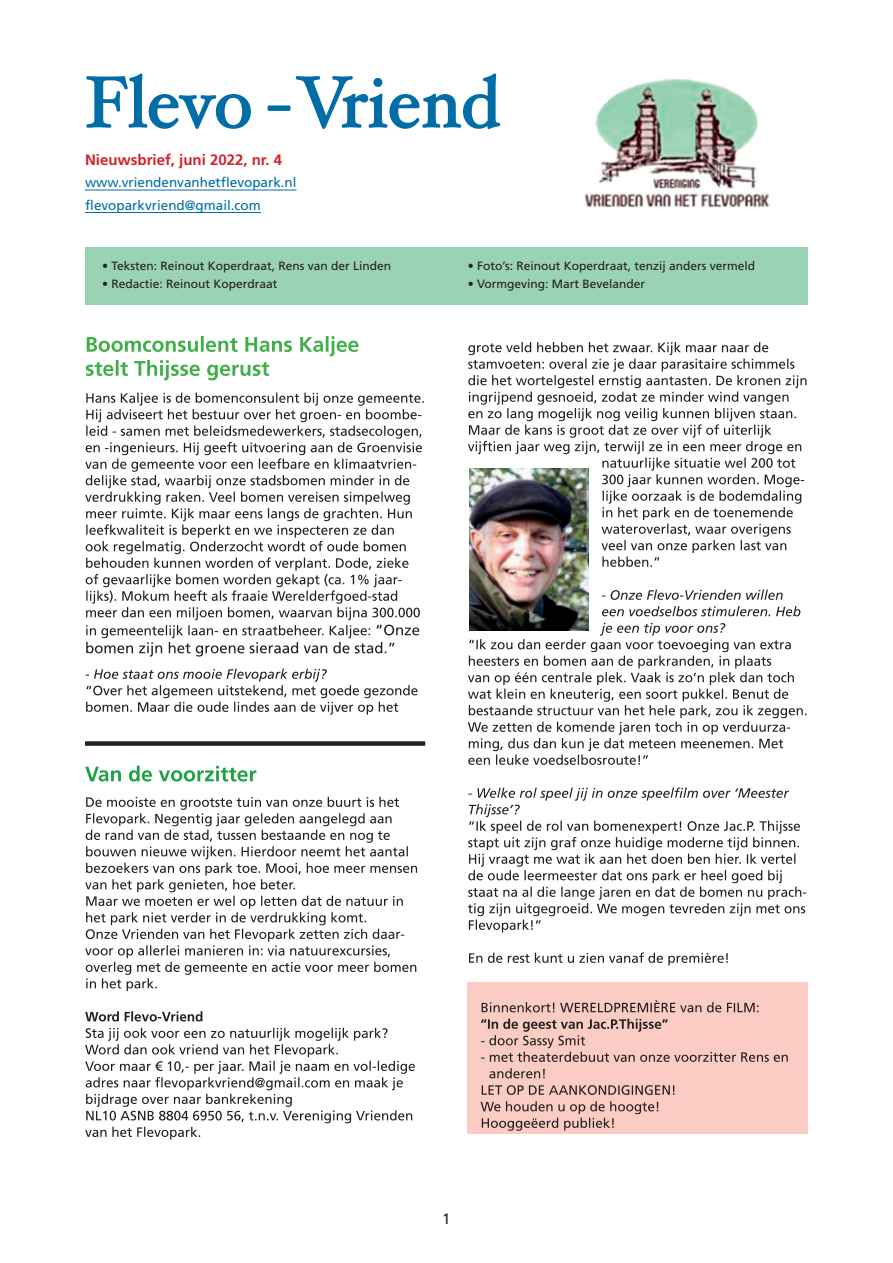
<style>
.page{position:relative;width:893px;height:1263px;background:#fff}
.page>*{position:absolute;margin:0;border:0;box-sizing:border-box;transform-origin:0 0}
.t1{font:700 15px "Frutiger LT";color:#d1232a}
.t2{font:15px "Frutiger LT";color:#231f20}
.t3{font:13.5px/22.5px "Frutiger LT";color:#006da6}
.t4{font:12px "Frutiger LT";color:#231f20}
</style>
<div class="page">
<div style="left:468px;top:982px;width:340px;height:152px;background:#fbccc4"></div>
<img style="left:585px;top:78px;width:185px;height:130px">
<hr style="left:85px;top:190px;width:212px;height:1px;background:#006da6">
<hr style="left:85px;top:212px;width:176px;height:1px;background:#006da6">
<svg style="left:86px;top:73px;width:415px;height:57px"></svg>
<div style="left:85px;top:248px;width:723px;height:57px;background:#9ad3b3"></div>
<svg style="left:86px;top:669px;width:332px;height:46px"></svg>
<svg style="left:85px;top:393px;width:339px;height:263px"></svg>
<svg style="left:86px;top:336px;width:272px;height:44px"></svg>
<svg style="left:480px;top:1101px;width:178px;height:30px"></svg>
<svg style="left:482px;top:1085px;width:192px;height:10px"></svg>
<svg style="left:489px;top:1068px;width:56px;height:10px"></svg>
<svg style="left:481px;top:1019px;width:307px;height:43px"></svg>
<svg style="left:482px;top:1000px;width:276px;height:12px"></svg>
<svg style="left:469px;top:952px;width:259px;height:13px"></svg>
<svg style="left:468px;top:787px;width:338px;height:145px"></svg>
<svg style="left:468px;top:623px;width:338px;height:142px"></svg>
<svg style="left:602px;top:606px;width:198px;height:10px"></svg>
<svg style="left:602px;top:590px;width:181px;height:10px"></svg>
<svg style="left:468px;top:342px;width:338px;height:225px"></svg>
<img style="left:469px;top:468px;width:120px;height:162px">
<svg style="left:85px;top:1028px;width:330px;height:112px"></svg>
<svg style="left:85px;top:1011px;width:117px;height:10px"></svg>
<svg style="left:85px;top:797px;width:332px;height:194px"></svg>
<svg style="left:85px;top:765px;width:171px;height:16px"></svg>
<div style="left:85px;top:741px;width:340px;height:5px;background:#231f20"></div>
<p class="t1" style="left:85px;top:150px;width:199px">Nieuwsbrief, juni 2022, nr. 4</p>
<p class="t3" style="left:85px;top:171px;width:213px">www.vriendenvanhetflevopark.nl flevoparkvriend@gmail.com</p>
<p class="t4" style="left:102px;top:259px;width:291px">• Teksten: Reinout Koperdraat, Rens van der Linden</p>
<p class="t4" style="left:102px;top:277px;width:177px">• Redactie: Reinout Koperdraat</p>
<p class="t4" style="left:468px;top:259px;width:289px">• Foto’s: Reinout Koperdraat, tenzij anders vermeld</p>
<p class="t4" style="left:468px;top:277px;width:179px">• Vormgeving: Mart Bevelander</p>
<p class="t2" style="left:442px;top:1210px;width:10px">1</p>
</div>
